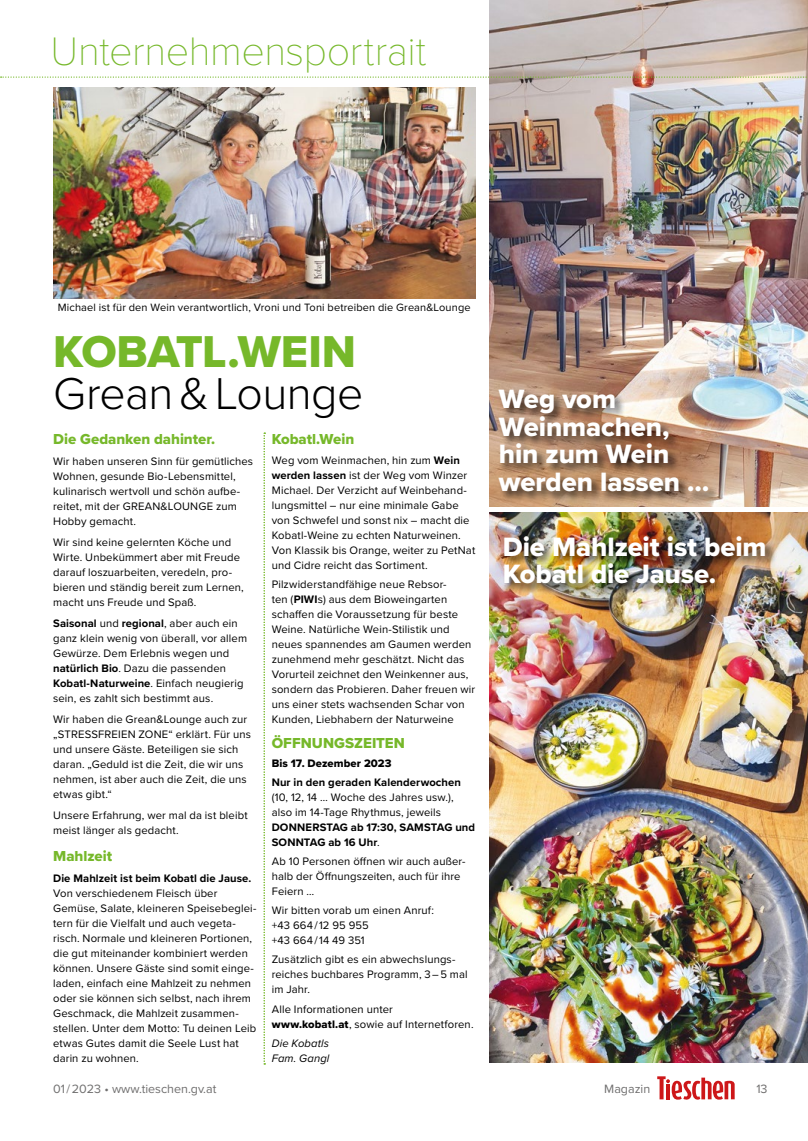
<style>
.page{position:relative;width:808px;height:1141px;background:#fff}
.page>*{position:absolute;margin:0;border:0;box-sizing:border-box;transform-origin:0 0}
.t1{font:300 46.25px "Proxima Nova";letter-spacing:-.015em;color:#000}
.t2{font:46.25px "Proxima Nova Extrabld";letter-spacing:-.01em;color:#76b82a}
.t3{font:100 41.25px "Proxima Nova T";letter-spacing:-.01em;color:#76b82a}
.t4{font:27.5px/27.5px "Proxima Nova Extrabld";letter-spacing:-.005em;color:#fff}
.t5{font:15px "Proxima Nova Extrabld";color:#76b82a}
.t6{font:12.5px "Proxima Nova";color:#706f6f}
.t7{font:11.25px/15px "Proxima Nova";letter-spacing:.01em;color:#000}
.t8{font:700 11.25px/15px "Proxima Nova";letter-spacing:.01em;color:#000}
.t9{font:italic 11.25px/15px "Proxima Nova";letter-spacing:.01em;color:#000}
.t10{font:11.25px "Proxima Nova Extrabld";letter-spacing:.01em;color:#000}
.t11{font:11px "Proxima Nova";letter-spacing:.01em;color:#000}
.s1{font-weight:700}
.s2{font-weight:400}
.s3{font-family:"Proxima Nova Extrabld"}
</style>
<div class="page">
<svg style="left:657px;top:1076px;width:78px;height:24px"></svg>
<img style="left:489px;top:512px;width:319px;height:550px">
<img style="left:489px;top:0;width:319px;height:507px">
<svg style="left:1px;top:76px;width:807px;height:2px"></svg>
<img style="left:53px;top:87px;width:422px;height:211px">
<svg style="left:264px;top:433px;width:1px;height:631px"></svg>
<div style="left:503px;top:534px;width:274px;height:61px;background:#000;opacity:.7"></div>
<div style="left:498px;top:388px;width:222px;height:115px;background:#000;opacity:.7"></div>
<h2 class="t3" style="left:51px;top:20px;width:377px">Unternehmensportrait</h2>
<p class="t11" style="left:58px;top:299px;width:414px">Michael ist für den Wein verantwortlich, Vroni und Toni betreiben die Grean&amp;Lounge</p>
<h1 class="t2" style="left:53px;top:317px;width:304px">KOBATL.WEIN</h1>
<h1 class="t1" style="left:53px;top:359px;width:312px">Grean &amp; Lounge</h1>
<h3 class="t5" style="left:53px;top:428px;width:164px">Die Gedanken dahinter.</h3>
<p class="t7" style="left:53px;top:454px;width:202px">Wir haben unseren Sinn für gemütliches<br>Wohnen, gesunde Bio-Lebensmittel, kulinarisch wertvoll und schön aufbe&shy;reitet, mit der GREAN&amp;LOUNGE zum<br>Hobby gemacht.</p>
<p class="t7" style="left:53px;top:535px;width:192px">Wir sind keine gelernten Köche und Wirte. Unbekümmert aber mit Freude darauf loszuarbeiten, veredeln, pro&shy;bieren und ständig bereit zum Lernen, macht uns Freude und Spaß.</p>
<p class="t7" style="left:53px;top:616px;width:195px"><span class="s1">Saisonal</span> und <span class="s1">regional</span>, aber auch ein ganz klein wenig von überall, vor allem Gewürze. Dem Erlebnis wegen und <span class="s1">natürlich Bio</span>. Dazu die passenden <span class="s1">Kobatl-Naturweine</span>. Einfach neugierig sein, es zahlt sich bestimmt aus.</p>
<p class="t7" style="left:53px;top:711px;width:199px">Wir haben die Grean&amp;Lounge auch zur „STRESSFREIEN ZONE“ erklärt. Für uns und unsere Gäste. Beteiligen sie sich daran. „Geduld ist die Zeit, die wir uns nehmen, ist aber auch die Zeit, die uns etwas gibt.“</p>
<p class="t7" style="left:53px;top:807px;width:196px">Unsere Erfahrung, wer mal da ist bleibt meist länger als gedacht.</p>
<h3 class="t5" style="left:53px;top:845px;width:60px">Mahlzeit</h3>
<p class="t8" style="left:53px;top:871px;width:200px">Die Mahlzeit ist beim Kobatl die Jause.</p>
<p class="t7" style="left:53px;top:885px;width:205px">Von verschiedenem Fleisch über Gemüse, Salate, kleineren Speisebeglei&shy;tern für die Vielfalt und auch vegeta&shy;risch. Normale und kleineren Portionen, die gut miteinander kombiniert werden können. Unsere Gäste sind somit einge&shy;laden, einfach eine Mahlzeit zu nehmen oder sie können sich selbst, nach ihrem Geschmack, die Mahlzeit zusammen&shy;stellen. Unter dem Motto: Tu deinen Leib etwas Gutes damit die Seele Lust hat darin zu wohnen.</p>
<h3 class="t5" style="left:272px;top:428px;width:84px">Kobatl.Wein</h3>
<p class="t7" style="left:272px;top:452px;width:205px">Weg vom Weinmachen, hin zum <span class="s1">Wein werden lassen</span> ist der Weg vom Winzer Michael. Der Verzicht auf Weinbehand&shy;lungsmittel – nur eine minimale Gabe von Schwefel und sonst nix – macht die Kobatl-Weine zu echten Naturweinen.<br>Von Klassik bis Orange, weiter zu PetNat und Cidre reicht das Sortiment.</p>
<p class="t7" style="left:272px;top:576px;width:205px">Pilzwiderstandfähige neue Rebsor-<br>ten (<span class="s1">PIWI</span>s) aus dem Bioweingarten schaffen die Voraussetzung für beste Weine. Natürliche Wein-Stilistik und neues spannendes am Gaumen werden zunehmend mehr geschätzt. Nicht das Vorurteil zeichnet den Weinkenner aus, sondern das Probieren. Daher freuen wir uns einer stets wachsenden Schar von Kunden, Liebhabern der Naturweine</p>
<h3 class="t5" style="left:272px;top:732px;width:135px">ÖFFNUNGSZEITEN</h3>
<p class="t10" style="left:272px;top:755px;width:121px">Bis 17. Dezember 2023</p>
<p class="t8" style="left:272px;top:775px;width:191px">Nur in den geraden Kalenderwochen</p>
<p class="t7" style="left:272px;top:789px;width:183px">(10, 12, 14 … Woche des Jahres usw.), also im 14-Tage Rhythmus, jeweils</p>
<p class="t8" style="left:272px;top:820px;width:205px">DONNERSTAG ab 17:30, SAMSTAG und<br>SONNTAG ab 16 Uhr<span class="s2">.</span></p>
<p class="t7" style="left:272px;top:853px;width:195px">Ab 10 Personen öffnen wir auch außer&shy;halb der Öffnungszeiten, auch für ihre<br>Feiern …</p>
<p class="t7" style="left:272px;top:903px;width:164px">Wir bitten vorab um einen Anruf: +43 664 / 12 95 955<br>+43 664 / 14 49 351</p>
<p class="t7" style="left:272px;top:952px;width:197px">Zusätzlich gibt es ein abwechslungs&shy;reiches buchbares Programm, 3 – 5 mal im Jahr.</p>
<p class="t7" style="left:272px;top:1001px;width:203px">Alle Informationen unter <span class="s3">www.kobatl.at</span>, sowie auf Internetforen.</p>
<p class="t9" style="left:272px;top:1035px;width:59px">Die Kobatls<br>Fam. Gangl</p>
<h3 class="t4" style="left:499px;top:385px;width:212px">Weg vom<br>Weinmachen, hin zum Wein werden lassen …</h3>
<h3 class="t4" style="left:503px;top:532px;width:265px">Die Mahlzeit ist beim<br>Kobatl die Jause.</h3>
<p class="t6" style="left:53px;top:1079px;width:165px">01 / 2023 • www.tieschen.gv.at</p>
<p class="t6" style="left:604px;top:1079px;width:48px">Magazin</p>
<p class="t6" style="left:756px;top:1079px;width:13px">13</p>
</div>
